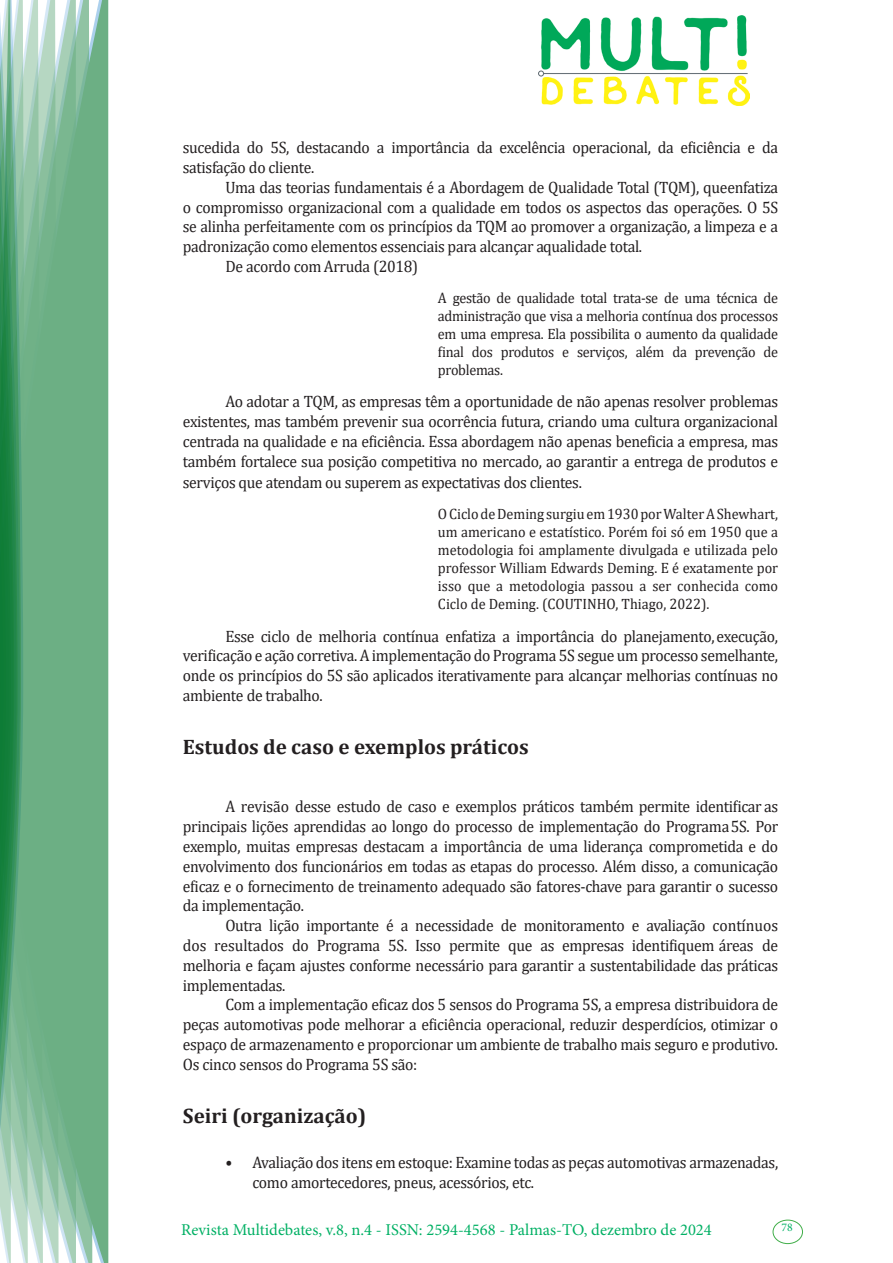
<style>
.page{position:relative;width:893px;height:1263px;background:#fff}
.page>*{position:absolute;margin:0;border:0;box-sizing:border-box;transform-origin:0 0}
.Titulo_2{font:700 21px "Cambria";color:#231f20}
.texto{font:16.5px/19.8px "Cambria";letter-spacing:-.02em;color:#231f20;text-align:justify;scale:.95 1}
.t1{font:16.5px "Minion Pro";color:#00b064}
.citacao{font:15px/18px "Cambria";letter-spacing:-.015em;color:#231f20;text-align:justify;scale:.95 1}
.t2{font:11.7px "Minion Pro";color:#00b064}
</style>
<div class="page">
<div style="left:95px;top:0;width:14px;height:1263px;background:#6caf84"></div>
<svg style="left:79px;top:0;width:16px;height:1263px;background:#71b289"></svg>
<svg style="left:62px;top:0;width:17px;height:1263px;background:#75b48c"></svg>
<svg style="left:45px;top:0;width:17px;height:1263px;background:#7cb792"></svg>
<svg style="left:30px;top:0;width:15px;height:1263px;background:#80ba96"></svg>
<svg style="left:0;top:0;width:30px;height:1263px;background:#61a97f"></svg>
<div style="left:772px;top:1219px;width:31px;height:25px;border:1px solid #40ae49;border-radius:50%"></div>
<img style="left:538px;top:16px;width:211px;height:90px">
<p class="texto" style="left:183px;top:138px;width:628px">sucedida do 5S, destacando a importância da excelência operacional, da eficiência e da satisfação do cliente.</p>
<p class="texto" style="left:183px;top:177px;width:628px;text-indent:43px">Uma das teorias fundamentais é a Abordagem de Qualidade Total (TQM), que enfatiza o compromisso organizacional com a qualidade em todos os aspectos das operações. O 5S se alinha perfeitamente com os princípios da TQM ao promover a organização, a limpeza e a padronização como elementos essenciais para alcançar a qualidade total.</p>
<p class="texto" style="left:225px;top:256px;width:205px">De acordo com Arruda (2018)</p>
<p class="citacao" style="left:438px;top:289px;width:360px">A gestão de qualidade total trata-se de uma técnica de administração que visa a melhoria contínua dos processos em uma empresa. Ela possibilita o aumento da qualidade final dos produtos e serviços, além da prevenção de problemas.</p>
<p class="texto" style="left:183px;top:392px;width:628px;text-indent:43px">Ao adotar a TQM, as empresas têm a oportunidade de não apenas resolver problemas existentes, mas também prevenir sua ocorrência futura, criando uma cultura organizacional centrada na qualidade e na eficiência. Essa abordagem não apenas beneficia a empresa, mas também fortalece sua posição competitiva no mercado, ao garantir a entrega de produtos e</p>
<p class="texto" style="left:183px;top:473px;width:422px">serviços que atendam ou superem as expectativas dos clientes.</p>
<p class="citacao" style="left:438px;top:505px;width:360px">O Ciclo de Deming surgiu em 1930 por Walter A Shewhart, um americano e estatístico. Porém foi só em 1950 que a metodologia foi amplamente divulgada e utilizada pelo professor William Edwards Deming. E é exatamente por isso que a metodologia passou a ser conhecida como Ciclo de Deming. (COUTINHO, Thiago, 2022).</p>
<p class="texto" style="left:183px;top:626px;width:628px;text-indent:43px">Esse ciclo de melhoria contínua enfatiza a importância do planejamento, execução, verificação e ação corretiva. A implementação do Programa 5S segue um processo semelhante, onde os princípios do 5S são aplicados iterativamente para alcançar melhorias contínuas no ambiente de trabalho.</p>
<p class="Titulo_2" style="left:183px;top:732px;width:347px">Estudos de caso e exemplos práticos</p>
<p class="texto" style="left:183px;top:797px;width:628px;text-indent:43px">A revisão desse estudo de caso e exemplos práticos também permite identificar as principais lições aprendidas ao longo do processo de implementação do Programa 5S. Por exemplo, muitas empresas destacam a importância de uma liderança comprometida e do envolvimento dos funcionários em todas as etapas do processo. Além disso, a comunicação eficaz e o fornecimento de treinamento adequado são fatores-chave para garantir o sucesso da implementação.</p>
<p class="texto" style="left:183px;top:915px;width:628px;text-indent:43px">Outra lição importante é a necessidade de monitoramento e avaliação contínuos dos resultados do Programa 5S. Isso permite que as empresas identifiquem áreas de melhoria e façam ajustes conforme necessário para garantir a sustentabilidade das práticas implementadas.</p>
<p class="texto" style="left:183px;top:995px;width:628px;text-indent:43px">Com a implementação eficaz dos 5 sensos do Programa 5S, a empresa distribuidora de peças automotivas pode melhorar a eficiência operacional, reduzir desperdícios, otimizar o espaço de armazenamento e proporcionar um ambiente de trabalho mais seguro e produtivo.<br>Os cinco sensos do Programa 5S são:</p>
<p class="Titulo_2" style="left:183px;top:1101px;width:185px">Seiri (organização)</p>
<p class="texto" style="left:252px;top:1152px;width:555px;text-indent:-27px">• Avaliação dos itens em estoque: Examine todas as peças automotivas armazenadas, como amortecedores, pneus, acessórios, etc.</p>
<p class="t1" style="left:181px;top:1218px;width:532px">Revista Multidebates, v.8, n.4 - ISSN: 2594-4568 - Palmas-TO, dezembro de 2024</p>
<p class="t2" style="left:781px;top:1219px;width:13px">78</p>
</div>
